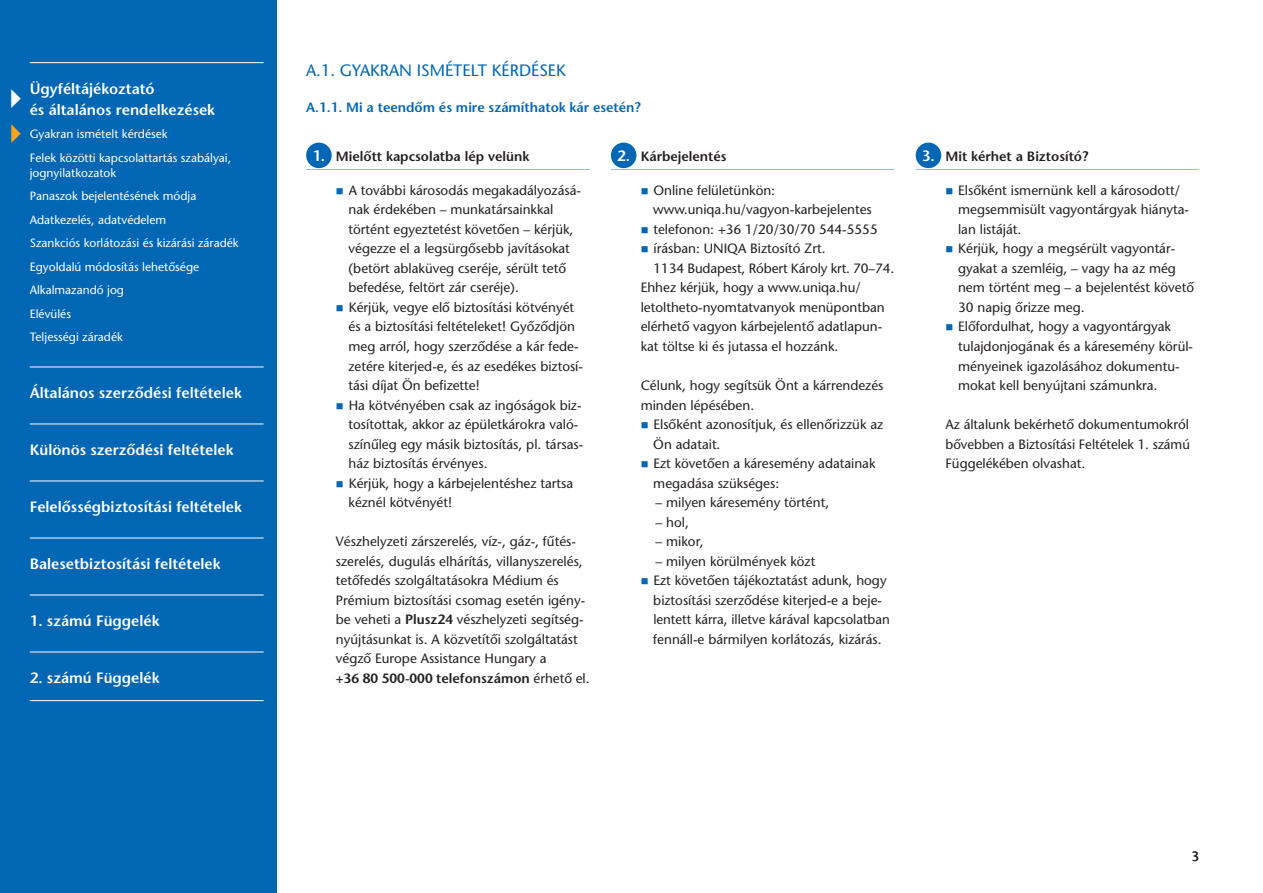
<style>
.page{position:relative;width:1263px;height:893px;background:#fff}
.page>*{position:absolute;margin:0;border:0;box-sizing:border-box;transform-origin:0 0}
.t1{font:16.5px "ITC Stone Sans M";color:#0166b3}
.t2{font:15px "ITC Stone Sans M Semi";color:#fff}
.t3{font:13.5px/19.5px "ITC Stone Sans M";color:#231f20}
.t4{font:13.5px "ITC Stone Sans M Semi";color:#231f20}
.t5{font:13.5px "ITC Stone Sans M Semi";color:#0166b3}
.t6{font:12px/15px "ITC Stone Sans M";color:#fff}
.s1{color:#0166b3}
.s2{font-family:"ITC Stone Sans M Semi"}
.s3{font-family:"ITC Stone Sans M"}
</style>
<div class="page">
<div style="left:0;top:0;width:276px;height:893px;background:#0166b3"></div>
<hr style="left:30px;top:62px;width:234px;height:1px;background:#fff">
<hr style="left:30px;top:367px;width:234px;height:1px;background:#fff">
<hr style="left:30px;top:424px;width:234px;height:1px;background:#fff">
<hr style="left:30px;top:481px;width:234px;height:1px;background:#fff">
<hr style="left:30px;top:538px;width:234px;height:1px;background:#fff">
<hr style="left:30px;top:595px;width:234px;height:1px;background:#fff">
<hr style="left:30px;top:652px;width:234px;height:1px;background:#fff">
<hr style="left:30px;top:700px;width:234px;height:1px;background:#fff">
<hr style="left:306px;top:169px;width:284px;height:1px;background:#a2b7dd">
<hr style="left:611px;top:169px;width:283px;height:1px;background:#a2b7dd">
<hr style="left:916px;top:169px;width:283px;height:1px;background:#a2b7dd">
<div style="left:306px;top:143px;width:26px;height:25px;background:#0166b3;border-radius:50%"></div>
<div style="left:611px;top:143px;width:25px;height:25px;background:#0166b3;border-radius:50%"></div>
<div style="left:916px;top:143px;width:25px;height:25px;background:#0166b3;border-radius:50%"></div>
<p class="t2" style="left:30px;top:83px;width:126px">Ügyféltájékoztató</p>
<p class="t2" style="left:30px;top:104px;width:187px">és általános rendelkezések</p>
<p class="t6" style="left:30px;top:128px;width:139px">Gyakran ismételt kérdések</p>
<p class="t6" style="left:30px;top:151px;width:203px">Felek közötti kapcsolattartás szabályai, jognyilatkozatok</p>
<p class="t6" style="left:30px;top:190px;width:168px">Panaszok bejelentésének módja</p>
<p class="t6" style="left:30px;top:213px;width:138px">Adatkezelés, adatvédelem</p>
<p class="t6" style="left:30px;top:237px;width:210px">Szankciós korlátozási és kizárási záradék</p>
<p class="t6" style="left:30px;top:260px;width:171px">Egyoldalú módosítás lehetôsége</p>
<p class="t6" style="left:30px;top:284px;width:96px">Alkalmazandó jog</p>
<p class="t6" style="left:30px;top:307px;width:43px">Elévülés</p>
<p class="t6" style="left:30px;top:331px;width:95px">Teljességi záradék</p>
<p class="t2" style="left:30px;top:387px;width:213px">Általános szerzôdési feltételek</p>
<p class="t2" style="left:30px;top:444px;width:205px">Különös szerzôdési feltételek</p>
<p class="t2" style="left:30px;top:501px;width:214px">Felelôsségbiztosítási feltételek</p>
<p class="t2" style="left:30px;top:558px;width:192px">Balesetbiztosítási feltételek</p>
<p class="t2" style="left:30px;top:615px;width:131px">1. számú Függelék</p>
<p class="t2" style="left:30px;top:672px;width:131px">2. számú Függelék</p>
<p class="t1" style="left:306px;top:64px;width:261px">A.1. GYAKRAN ISMÉTELT KÉRDÉSEK</p>
<p class="t5" style="left:306px;top:102px;width:336px">A.1.1. Mi a teendőm és mire számíthatok kár esetén?</p>
<p class="t2" style="left:313px;top:150px;width:14px">1.</p>
<p class="t2" style="left:617px;top:150px;width:14px">2.</p>
<p class="t2" style="left:922px;top:150px;width:14px">3.</p>
<p class="t4" style="left:336px;top:151px;width:195px">Mielôtt kapcsolatba lép velünk</p>
<p class="t3" style="left:349px;top:182px;width:234px;text-indent:-13px"><span class="s1">■</span> A további károsodás megakadályozásá&shy;nak érdekében – munkatársainkkal<br>tör tént egyez tetést követően – kérjük, vé gezze el a legsürgősebb javításokat (betört ablaküveg cseréje, sérült tető befedése, feltört zár cseréje).</p>
<p class="t3" style="left:349px;top:299px;width:236px;text-indent:-13px"><span class="s1">■</span> Kérjük, vegye elő biztosítási kötvényét és a biztosítási feltételeket! Győződjön meg arról, hogy szerződése a kár fede&shy;zetére kiterjed-e, és az esedékes biztosí&shy;tási díjat Ön befizette!</p>
<p class="t3" style="left:349px;top:396px;width:236px;text-indent:-13px"><span class="s1">■</span> Ha kötvényében csak az ingóságok biz&shy;tosítottak, akkor az épületkárokra való&shy;színűleg egy másik biztosítás, pl. társas&shy;ház biztosítás érvényes.</p>
<p class="t3" style="left:349px;top:474px;width:226px;text-indent:-13px"><span class="s1">■</span> Kérjük, hogy a kárbejelentéshez tartsa kéznél kötvényét!</p>
<p class="t3" style="left:336px;top:533px;width:251px">Vészhelyzeti zárszerelés, víz-, gáz-, fűtés&shy;szerelés, dugulás elhárítás, villanyszerelés, tetőfedés szolgáltatásokra Médium és Prémium biztosítási csomag esetén igény - be veheti a <span class="s2">Plusz24</span> vészhelyzeti segítség&shy;nyújtásunkat is. A közvetítői szolgáltatást végző Europe Assistance Hungary a</p>
<p class="t4" style="left:336px;top:673px;width:255px">+36 80 500-000 telefonszámon <span class="s3">érhető el.</span></p>
<p class="t4" style="left:641px;top:151px;width:87px">Kárbejelentés</p>
<p class="t3" style="left:653px;top:182px;width:220px;text-indent:-13px"><span class="s1">■</span> Online felületünkön: www.uniqa.hu/vagyon-karbejelentes</p>
<p class="t3" style="left:641px;top:221px;width:239px"><span class="s1">■</span> telefonon: +36 1/20/30/70 544-5555</p>
<p class="t3" style="left:641px;top:240px;width:187px"><span class="s1">■</span> írásban: UNIQA Biztosító Zrt.</p>
<p class="t3" style="left:653px;top:260px;width:242px">1134 Budapest, Róbert Károly krt. 70–74.</p>
<p class="t3" style="left:641px;top:279px;width:245px">Ehhez kérjük, hogy a www.uniqa.hu/ letoltheto-nyomtatvanyok menüpontban elérhető vagyon kárbejelentő adatlapun&shy;kat töltse ki és jutassa el hozzánk.</p>
<p class="t3" style="left:641px;top:377px;width:244px">Célunk, hogy segítsük Önt a kárrendezés minden lépésében.</p>
<p class="t3" style="left:653px;top:416px;width:231px;text-indent:-13px"><span class="s1">■</span> Elsőként azonosítjuk, és ellenőrizzük az<br>Ön adatait.</p>
<p class="t3" style="left:653px;top:455px;width:224px;text-indent:-13px"><span class="s1">■</span> Ezt követően a káresemény adatainak megadása szükséges:</p>
<p class="t3" style="left:656px;top:494px;width:175px">– milyen káresemény történt,</p>
<p class="t3" style="left:656px;top:513px;width:35px">– hol,</p>
<p class="t3" style="left:656px;top:533px;width:49px">– mikor,</p>
<p class="t3" style="left:656px;top:552px;width:161px">– milyen körülmények közt</p>
<p class="t3" style="left:653px;top:572px;width:238px;text-indent:-13px"><span class="s1">■</span> Ezt követően tájékoztatást adunk, hogy biztosítási szerződése kiterjed-e a beje&shy;lentett kárra, illetve kárával kapcsolatban fennáll-e bármilyen korlátozás, kizárás.</p>
<p class="t4" style="left:945px;top:151px;width:144px">Mit kérhet a Biztosító ?</p>
<p class="t3" style="left:958px;top:182px;width:233px;text-indent:-13px"><span class="s1">■</span> Elsőként ismernünk kell a károsodott/ megsemmisült vagyontárgyak hiányta&shy;lan listáját.</p>
<p class="t3" style="left:958px;top:240px;width:237px;text-indent:-13px"><span class="s1">■</span> Kérjük, hogy a megsérült vagyontár - gyakat a szemléig, – vagy ha az még nem történt meg – a bejelentést követő<br>30 napig őrizze meg.</p>
<p class="t3" style="left:958px;top:318px;width:236px;text-indent:-13px"><span class="s1">■</span> Előfordulhat, hogy a vagyontárgyak tulajdonjogának és a káresemény körül&shy;ményeinek igazolásához dokumentu&shy;mokat kell benyújtani számunkra.</p>
<p class="t3" style="left:945px;top:416px;width:246px;text-align:justify">Az általunk bekérhető dokumentumokról bővebben a Biztosítási Feltételek 1. szá mú Függelékében olvashat.</p>
<p class="t3" style="left:1191px;top:847px;width:9px">3</p>
</div>
